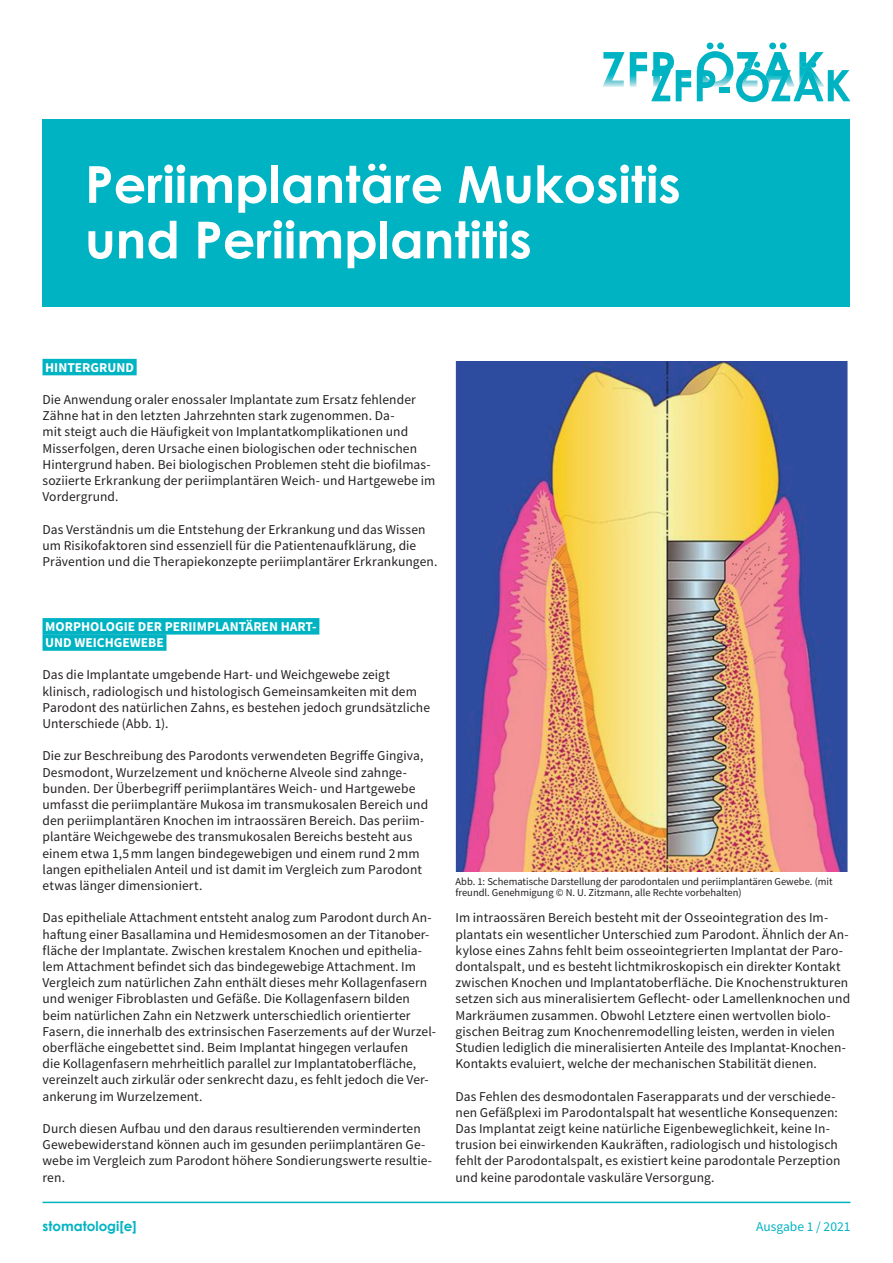
<style>
.page{position:relative;width:893px;height:1263px;background:#fff}
.page>*{position:absolute;margin:0;border:0;box-sizing:border-box;transform-origin:0 0}
.t1{font:700 51px/55.5px "Century Gothic";color:#fff}
.t2{font:13.5px/16.2px "Source Sans Pro";letter-spacing:.005em;color:#231f20}
.t3{font:700 13.5px/16.2px "Source Sans Pro";color:#fff}
.t4{font:700 13.5px "Century Gothic";color:#00b3c3}
.t5{font:13.5px "Source Sans Pro";color:#00b3c3}
.t6{font:10.5px/10.5px "Source Sans Pro";color:#231f20}
</style>
<div class="page">
<div style="left:43px;top:359px;width:94px;height:16px;background:#00b3c3"></div>
<div style="left:43px;top:618px;width:276px;height:16px;background:#00b3c3"></div>
<div style="left:43px;top:634px;width:123px;height:17px;background:#00b3c3"></div>
<svg style="left:602px;top:52px;width:89px;height:49px"></svg>
<svg style="left:697px;top:43px;width:153px;height:59px"></svg>
<hr style="left:43px;top:1201px;width:807px;height:2px;background:#00b3c3">
<div style="left:43px;top:119px;width:807px;height:187px;background:#00b3c3"></div>
<img style="left:455px;top:361px;width:393px;height:511px">
<h1 class="t1" style="left:85px;top:155px;width:597px">Periimplantäre Mukositis und Periimplantitis</h1>
<p class="t3" style="left:45px;top:359px;width:90px">HINTERGRUND</p>
<p class="t2" style="left:43px;top:391px;width:394px">Die Anwendung oraler enossaler Implantate zum Ersatz fehlender Zähne hat in den letzten Jahrzehnten stark zugenommen. Da-<br>mit steigt auch die Häufigkeit von Implantatkomplikationen und Misserfolgen, deren Ursache einen biologischen oder technischen Hintergrund haben. Bei biologischen Problemen steht die biofilmas&shy;soziierte Erkrankung der periimplantären Weich- und Hartgewebe im Vordergrund.</p>
<p class="t2" style="left:43px;top:521px;width:396px">Das Verständnis um die Entstehung der Erkrankung und das Wissen um Risikofaktoren sind essenziell für die Patientenaufklärung, die<br>Prävention und die Therapiekonzepte periimplantärer Erkrankungen.</p>
<p class="t3" style="left:45px;top:618px;width:273px">MORPHOLOGIE DER PERIIMPLANTÄREN HART-<br>UND WEICHGEWEBE</p>
<p class="t2" style="left:43px;top:667px;width:389px">Das die Implantate umgebende Hart- und Weichgewebe zeigt klinisch, radiologisch und histologisch Gemeinsamkeiten mit dem Parodont des natürlichen Zahns, es bestehen jedoch grundsätzliche Unterschiede (Abb. 1).</p>
<p class="t2" style="left:43px;top:748px;width:387px">Die zur Beschreibung des Parodonts verwendeten Begriffe Gingiva, Desmodont, Wurzelzement und knöcherne Alveole sind zahnge&shy;bunden. Der Überbegriff periimplantäres Weich- und Hartgewebe umfasst die periimplantäre Mukosa im transmukosalen Bereich und den periimplantären Knochen im intraossären Bereich. Das periim&shy;plantäre Weichgewebe des transmukosalen Bereichs besteht aus einem etwa 1,5 mm langen bindegewebigen und einem rund 2 mm langen epithelialen Anteil und ist damit im Vergleich zum Parodont etwas länger dimensioniert.</p>
<p class="t2" style="left:43px;top:910px;width:395px">Das epitheliale Attachment entsteht analog zum Parodont durch An&shy;haftung einer Basallamina und Hemidesmosomen an der Titanober&shy;fläche der Implantate. Zwischen krestalem Knochen und epithelia&shy;lem Attachment befindet sich das bindegewebige Attachment. Im Vergleich zum natürlichen Zahn enthält dieses mehr Kollagenfasern und weniger Fibroblasten und Gefäße. Die Kollagenfasern bilden beim natürlichen Zahn ein Netzwerk unterschiedlich orientierter Fasern, die innerhalb des extrinsischen Faserzements auf der Wurzel&shy;oberfläche eingebettet sind. Beim Implantat hingegen verlaufen<br>die Kollagenfasern mehrheitlich parallel zur Implantatoberfläche, vereinzelt auch zirkulär oder senkrecht dazu, es fehlt jedoch die Ver&shy;ankerung im Wurzelzement.</p>
<p class="t2" style="left:43px;top:1120px;width:391px">Durch diesen Aufbau und den daraus resultierenden verminderten Gewebewiderstand können auch im gesunden periimplantären Ge&shy;webe im Vergleich zum Parodont höhere Sondierungswerte resultie&shy;ren.</p>
<p class="t4" style="left:43px;top:1217px;width:96px">stomatologi[e]</p>
<p class="t6" style="left:455px;top:876px;width:379px">Abb. 1: Schematische Darstellung der parodontalen und periimplantären Gewebe. (mit freundl. Genehmigung © N. U. Zitzmann, alle Rechte vorbehalten)</p>
<p class="t2" style="left:455px;top:910px;width:396px">Im intraossären Bereich besteht mit der Osseointegration des Im&shy;plantats ein wesentlicher Unterschied zum Parodont. Ähnlich der An&shy;kylose eines Zahns fehlt beim osseointegrierten Implantat der Paro&shy;dontalspalt, und es besteht lichtmikroskopisch ein direkter Kontakt zwischen Knochen und Implantatoberfläche. Die Knochenstrukturen setzen sich aus mineralisiertem Geflecht- oder Lamellenknochen und Markräumen zusammen. Obwohl Letztere einen wertvollen biolo&shy;gischen Beitrag zum Knochenremodelling leisten, werden in vielen Studien lediglich die mineralisierten Anteile des Implantat-Knochen-Kontakts evaluiert, welche der mechanischen Stabilität dienen.</p>
<p class="t2" style="left:455px;top:1088px;width:386px">Das Fehlen des desmodontalen Faserapparats und der verschiede&shy;nen Gefäßplexi im Parodontalspalt hat wesentliche Konsequenzen:<br>Das Implantat zeigt keine natürliche Eigenbeweglichkeit, keine In&shy;trusion bei einwirkenden Kaukräften, radiologisch und histologisch fehlt der Parodontalspalt, es existiert keine parodontale Perzeption und keine parodontale vaskuläre Versorgung.</p>
<p class="t5" style="left:756px;top:1217px;width:96px">Ausgabe 1 / 2021</p>
</div>
